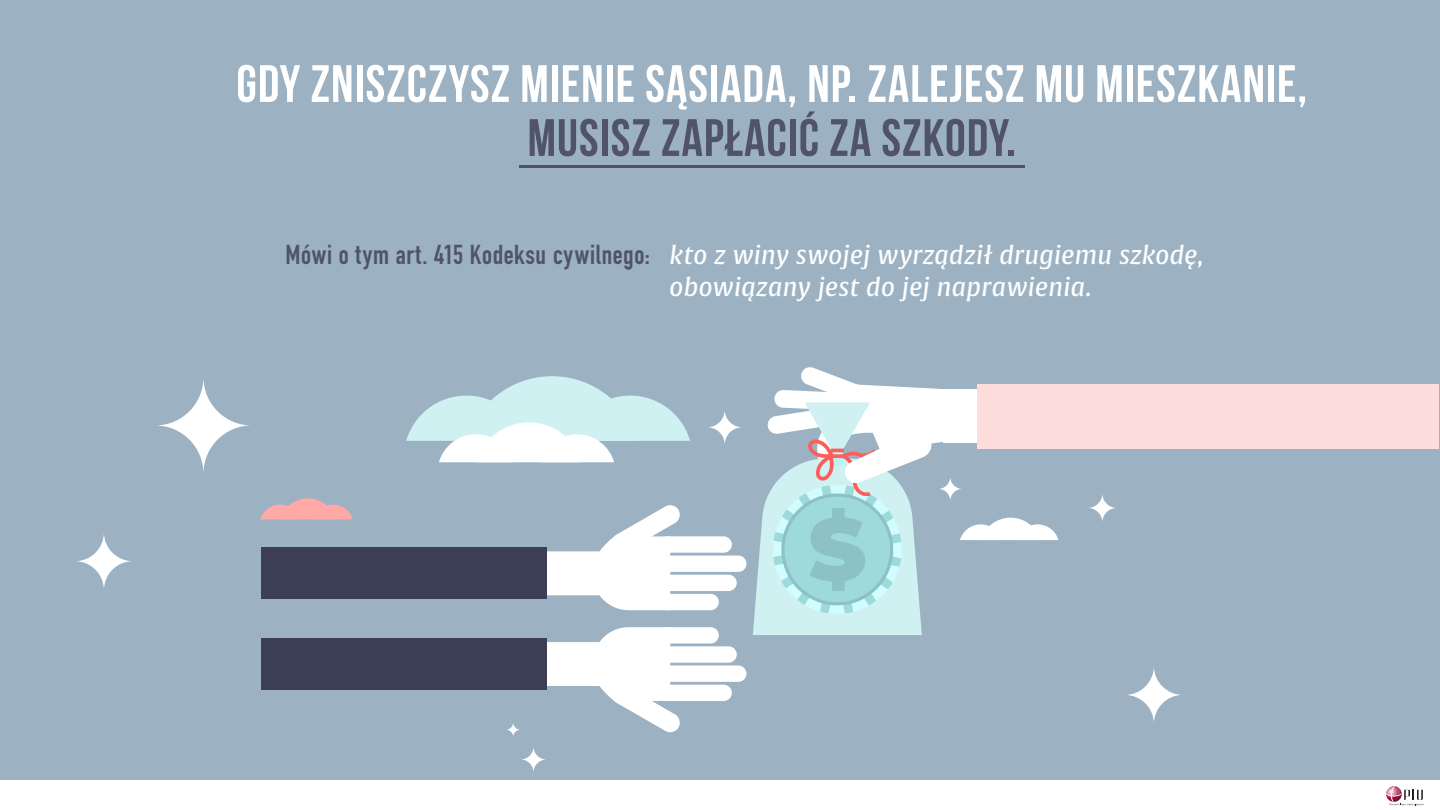
<style>
.page{position:relative;width:1440px;height:810px;background:#fff}
.page>*{position:absolute;margin:0;border:0;box-sizing:border-box;transform-origin:0 0}
.t1{font:700 52.5px/54px "Bebas Neue";letter-spacing:.02em;color:#fff;text-align:center}
.t2{font:700 27px "DIN Condensed";letter-spacing:.025em;color:#50536a}
.t3{font:italic 24.75px/32.2px "Alverata Md";letter-spacing:.015em;color:#fff}
.s1{color:#50536a}
</style>
<div class="page">
<svg style="left:1386px;top:786px;width:38px;height:19px"></svg>
<div style="left:0;top:0;width:1440px;height:780px;background:#9cb2c3"></div>
<hr style="left:519px;top:166px;width:505px;height:2px;background:#50536a">
<svg style="left:260px;top:498px;width:93px;height:21px"></svg>
<svg style="left:406px;top:376px;width:284px;height:86px"></svg>
<svg style="left:524px;top:505px;width:157px;height:105px"></svg>
<div style="left:659px;top:594px;width:60px;height:16px;background:#fff;border-radius:8px"></div>
<div style="left:659px;top:575px;width:78px;height:16px;background:#fff;border-radius:8px"></div>
<div style="left:659px;top:556px;width:87px;height:16px;background:#fff;border-radius:8px"></div>
<div style="left:659px;top:536px;width:73px;height:17px;background:#fff;border-radius:8px"></div>
<div style="left:261px;top:548px;width:286px;height:51px;background:#3b3e54"></div>
<svg style="left:547px;top:627px;width:134px;height:106px"></svg>
<div style="left:659px;top:627px;width:60px;height:17px;background:#fff;border-radius:8px"></div>
<div style="left:659px;top:646px;width:78px;height:17px;background:#fff;border-radius:8px"></div>
<div style="left:659px;top:666px;width:87px;height:16px;background:#fff;border-radius:8px"></div>
<div style="left:659px;top:685px;width:73px;height:16px;background:#fff;border-radius:8px"></div>
<div style="left:261px;top:638px;width:286px;height:52px;background:#3b3e54"></div>
<div style="left:978px;top:384px;width:461px;height:65px;background:#fddedc"></div>
<svg style="left:753px;top:367px;width:305px;height:268px"></svg>
<svg style="left:521px;top:747px;width:25px;height:26px"></svg>
<svg style="left:707px;top:410px;width:35px;height:35px"></svg>
<svg style="left:1088px;top:493px;width:29px;height:29px"></svg>
<svg style="left:938px;top:477px;width:24px;height:24px"></svg>
<svg style="left:506px;top:722px;width:14px;height:15px"></svg>
<svg style="left:155px;top:377px;width:97px;height:97px"></svg>
<svg style="left:75px;top:532px;width:58px;height:58px"></svg>
<svg style="left:1125px;top:666px;width:58px;height:58px"></svg>
<p class="t1" style="left:236px;top:56px;width:1072px">GDY ZNISZCZYSZ MIENIE SĄSIADA, NP. ZALEJESZ MU MIESZKANIE,<br><span class="s1">MUSISZ ZAPŁACIĆ ZA SZKODY.</span></p>
<p class="t2" style="left:286px;top:237px;width:366px">Mówi o tym art. 415 Kodeksu cywilnego:</p>
<p class="t3" style="left:670px;top:240px;width:536px">kto z winy swojej wyrządził drugiemu szkodę, obowiązany jest do jej naprawienia.</p>
</div>
